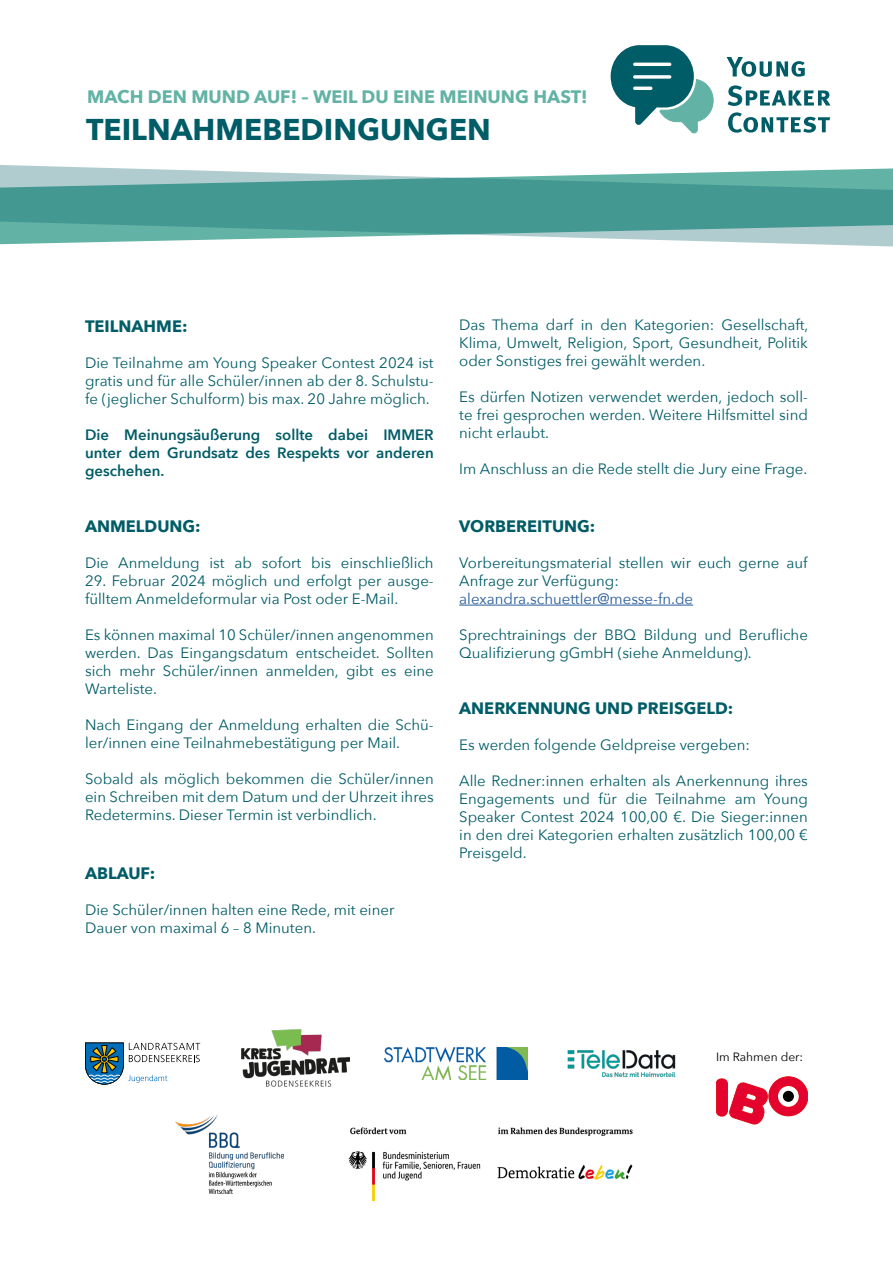
<style>
.page{position:relative;width:893px;height:1263px;background:#fff}
.page>*{position:absolute;margin:0;border:0;box-sizing:border-box;transform-origin:0 0}
.t1{font:700 30px "Avenir Next";color:#005c66}
.t2{font:700 18px "Avenir Next";color:#62b3a5}
.t3{font:700 16.5px "Avenir Next";color:#005c66}
.t4{font:15px/18px "Avenir Next";color:#005c66;text-align:justify}
.t5{font:600 15px/18px "Avenir Next";color:#005c66;text-align:justify}
.t6{font:15px "Avenir Next";color:#275b9b}
.t7{font:12px "Avenir Next";color:#000}
</style>
<div class="page">
<svg style="left:728px;top:112px;width:102px;height:21px"></svg>
<svg style="left:727px;top:85px;width:103px;height:21px"></svg>
<svg style="left:727px;top:57px;width:78px;height:20px"></svg>
<svg style="left:611px;top:45px;width:103px;height:88px"></svg>
<svg style="left:0;top:165px;width:893px;height:82px;fill:#439891"></svg>
<hr style="left:459px;top:605px;width:234px;height:1px;background:#275b9b">
<svg style="left:716px;top:1077px;width:92px;height:47px"></svg>
<div style="left:783px;top:1091px;width:11px;height:11px;background:#000;border-radius:50%"></div>
<img style="left:348px;top:1127px;width:285px;height:75px">
<img style="left:176px;top:1114px;width:108px;height:80px">
<svg style="left:85px;top:1042px;width:115px;height:42px"></svg>
<img style="left:568px;top:1050px;width:108px;height:27px">
<img style="left:242px;top:1029px;width:108px;height:58px">
<img style="left:385px;top:1048px;width:142px;height:31px">
<p class="t2" style="left:87px;top:81px;width:502px">MACH DEN MUND AUF! – WEIL DU EINE MEINUNG HAST!</p>
<h1 class="t1" style="left:86px;top:103px;width:406px">TEILNAHMEBEDINGUNGEN</h1>
<p class="t3" style="left:85px;top:312px;width:104px">TEILNAHME:</p>
<p class="t4" style="left:85px;top:353px;width:350px">Die Teilnahme am Young Speaker Contest 2024 ist gratis und für alle Schüler/innen ab der 8. Schulstu&shy;fe (jeglicher Schulform) bis max. 20 Jahre möglich.</p>
<p class="t5" style="left:85px;top:425px;width:350px">Die Meinungsäußerung sollte dabei IMMER unter dem Grundsatz des Respekts vor anderen geschehen.</p>
<p class="t3" style="left:85px;top:512px;width:117px">ANMELDUNG:</p>
<p class="t4" style="left:85px;top:553px;width:350px">Die Anmeldung ist ab sofort bis einschließlich</p>
<p class="t4" style="left:85px;top:571px;width:350px">29. Februar 2024 möglich und erfolgt per ausge&shy;fülltem Anmeldeformular via Post oder E-Mail.</p>
<p class="t4" style="left:85px;top:625px;width:350px">Es können maximal 10 Schüler/innen angenommen werden. Das Eingangsdatum entscheidet. Sollten sich mehr Schüler/innen anmelden, gibt es eine Warteliste.</p>
<p class="t4" style="left:85px;top:715px;width:350px">Nach Eingang der Anmeldung erhalten die Schü&shy;ler/innen eine Teilnahmebestätigung per Mail.</p>
<p class="t4" style="left:85px;top:769px;width:350px">Sobald als möglich bekommen die Schüler/innen ein Schreiben mit dem Datum und der Uhrzeit ihres Redetermins. Dieser Termin ist verbindlich.</p>
<p class="t3" style="left:85px;top:859px;width:72px">ABLAUF:</p>
<p class="t4" style="left:85px;top:900px;width:311px">Die Schüler/innen halten eine Rede, mit einer<br>Dauer von maximal 6 – 8 Minuten.</p>
<p class="t4" style="left:459px;top:315px;width:351px">Das Thema darf in den Kategorien: Gesellschaft, Klima, Umwelt, Religion, Sport, Gesundheit, Politik oder Sonstiges frei gewählt werden.</p>
<p class="t4" style="left:459px;top:387px;width:350px">Es dürfen Notizen verwendet werden, jedoch soll&shy;te frei gesprochen werden. Weitere Hilfsmittel sind nicht erlaubt.</p>
<p class="t4" style="left:459px;top:459px;width:350px">Im Anschluss an die Rede stellt die Jury eine Frage.</p>
<p class="t3" style="left:459px;top:512px;width:138px">VORBEREITUNG:</p>
<p class="t4" style="left:459px;top:553px;width:350px">Vorbereitungsmaterial stellen wir euch gerne auf<br>Anfrage zur Verfügung:</p>
<p class="t6" style="left:459px;top:586px;width:235px">alexandra.schuettler@messe-fn.de</p>
<p class="t4" style="left:459px;top:625px;width:350px">Sprechtrainings der BBQ Bildung und Berufliche<br>Qualifizierung gGmbH (siehe Anmeldung).</p>
<p class="t3" style="left:459px;top:694px;width:276px">ANERKENNUNG UND PREISGELD:</p>
<p class="t4" style="left:459px;top:735px;width:292px">Es werden folgende Geldpreise vergeben:</p>
<p class="t4" style="left:459px;top:771px;width:350px">Alle Redner:innen erhalten als Anerkennung ihres Engagements und für die Teilnahme am Young Speaker Contest 2024 100,00 €. Die Sieger:innen in den drei Kategorien erhalten zusätzlich 100,00 € Preisgeld.</p>
<p class="t7" style="left:716px;top:1047px;width:89px">Im Rahmen der:</p>
</div>
